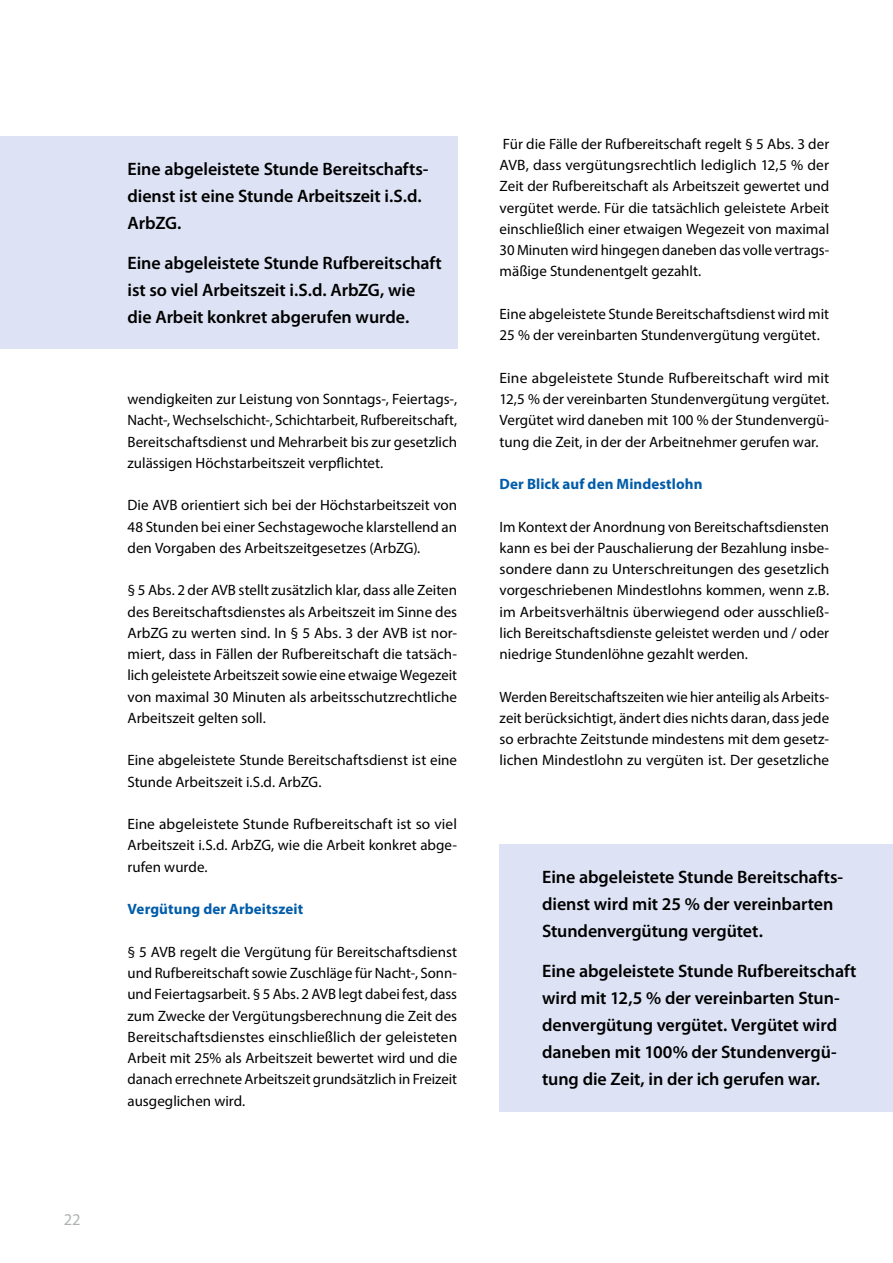
<style>
.page{position:relative;width:893px;height:1263px;background:#fff}
.page>*{position:absolute;margin:0;border:0;box-sizing:border-box;transform-origin:0 0}
.t1{font:600 18px/27px "Myriad Pro";letter-spacing:-.005em;color:#000}
.t2{font:16.5px "Myriad Pro";color:#b0b2b2}
.t3{font:15px/21.3px "Myriad Pro";color:#000;text-align:justify}
.t4{font:700 15px "Myriad Pro";letter-spacing:.005em;color:#005ca9}
</style>
<div class="page">
<div style="left:0;top:136px;width:457px;height:213px;background:#dde3f4"></div>
<div style="left:500px;top:844px;width:393px;height:268px;background:#dde3f4"></div>
<p class="t2" style="left:64px;top:1210px;width:18px">22</p>
<p class="t1" style="left:128px;top:155px;width:302px">Eine abgeleistete Stunde Bereitschafts&shy;dienst ist eine Stunde Arbeitszeit i.S.d.<br>ArbZG.</p>
<p class="t1" style="left:128px;top:249px;width:316px">Eine abgeleistete Stunde Rufbereitschaft ist so viel Arbeitszeit i.S.d. ArbZG, wie die Arbeit konkret abgerufen wurde.</p>
<p class="t3" style="left:128px;top:388px;width:331px">wendigkeiten zur Leistung von Sonntags-, Feiertags-, Nacht-, Wechselschicht-, Schichtarbeit, Rufbereitschaft, Bereitschaftsdienst und Mehrarbeit bis zur gesetzlich zulässigen Höchstarbeitszeit verpflichtet.</p>
<p class="t3" style="left:128px;top:494px;width:331px">Die AVB orientiert sich bei der Höchstarbeitszeit von 48 Stunden bei einer Sechstagewoche klarstellend an den Vorgaben des Arbeitszeitgesetzes (ArbZG).</p>
<p class="t3" style="left:128px;top:579px;width:331px">§ 5 Abs. 2 der AVB stellt zusätzlich klar, dass alle Zeiten des Bereitschaftsdienstes als Arbeitszeit im Sinne des ArbZG zu werten sind. In § 5 Abs. 3 der AVB ist nor&shy;miert, dass in Fällen der Rufbereitschaft die tatsäch&shy;lich geleistete Arbeitszeit sowie eine etwaige Wegezeit von maximal 30 Minuten als arbeitsschutzrechtliche Arbeitszeit gelten soll.</p>
<p class="t3" style="left:128px;top:749px;width:331px">Eine abgeleistete Stunde Bereitschaftsdienst ist eine<br>Stunde Arbeitszeit i.S.d. ArbZG.</p>
<p class="t3" style="left:128px;top:813px;width:331px">Eine abgeleistete Stunde Rufbereitschaft ist so viel Arbeitszeit i.S.d. ArbZG, wie die Arbeit konkret abge&shy;rufen wurde.</p>
<p class="t4" style="left:128px;top:899px;width:177px">Vergütung der Arbeitszeit</p>
<p class="t3" style="left:128px;top:941px;width:331px">§ 5 AVB regelt die Vergütung für Bereitschaftsdienst und Rufbereitschaft sowie Zuschläge für Nacht-, Sonn&shy;und Feiertagsarbeit. § 5 Abs. 2 AVB legt dabei fest, dass zum Zwecke der Vergütungsberechnung die Zeit des Bereitschaftsdienstes einschließlich der geleisteten Arbeit mit 25% als Arbeitszeit bewertet wird und die danach errechnete Arbeitszeit grundsätzlich in Freizeit ausgeglichen wird.</p>
<p class="t3" style="left:500px;top:133px;width:331px">Für die Fälle der Rufbereitschaft regelt § 5 Abs. 3 der AVB, dass vergütungsrechtlich lediglich 12,5 % der Zeit der Rufbereitschaft als Arbeitszeit gewertet und vergütet werde. Für die tatsächlich geleistete Arbeit einschließlich einer etwaigen Wegezeit von maximal 30 Minuten wird hingegen daneben das volle vertrags&shy;mäßige Stundenentgelt gezahlt.</p>
<p class="t3" style="left:500px;top:303px;width:331px">Eine abgeleistete Stunde Bereitschaftsdienst wird mit<br>25 % der vereinbarten Stundenvergütung vergütet.</p>
<p class="t3" style="left:500px;top:367px;width:331px">Eine abgeleistete Stunde Rufbereitschaft wird mit 12,5 % der vereinbarten Stundenvergütung vergütet.<br>Vergütet wird daneben mit 100 % der Stundenvergü&shy;tung die Zeit, in der der Arbeitnehmer gerufen war.</p>
<p class="t4" style="left:500px;top:474px;width:204px">Der Blick auf den Mindestlohn</p>
<p class="t3" style="left:500px;top:516px;width:331px">Im Kontext der Anordnung von Bereitschaftsdiensten kann es bei der Pauschalierung der Bezahlung insbe&shy;sondere dann zu Unterschreitungen des gesetzlich vorgeschriebenen Mindestlohns kommen, wenn z.B. im Arbeitsverhältnis überwiegend oder ausschließ&shy;lich Bereitschaftsdienste geleistet werden und / oder niedrige Stundenlöhne gezahlt werden.</p>
<p class="t3" style="left:500px;top:686px;width:331px">Werden Bereitschaftszeiten wie hier anteilig als Arbeits&shy;zeit berücksichtigt, ändert dies nichts daran, dass jede so erbrachte Zeitstunde mindestens mit dem gesetz&shy;lichen Mindestlohn zu vergüten ist. Der gesetzliche</p>
<p class="t1" style="left:542px;top:863px;width:302px">Eine abgeleistete Stunde Bereitschafts&shy;dienst wird mit 25 % der vereinbarten<br>Stundenvergütung vergütet.</p>
<p class="t1" style="left:542px;top:957px;width:316px">Eine abgeleistete Stunde Rufbereitschaft wird mit 12,5 % der vereinbarten Stun&shy;denvergütung vergütet. Vergütet wird daneben mit 100% der Stundenvergü&shy;tung die Zeit, in der ich gerufen war.</p>
</div>
